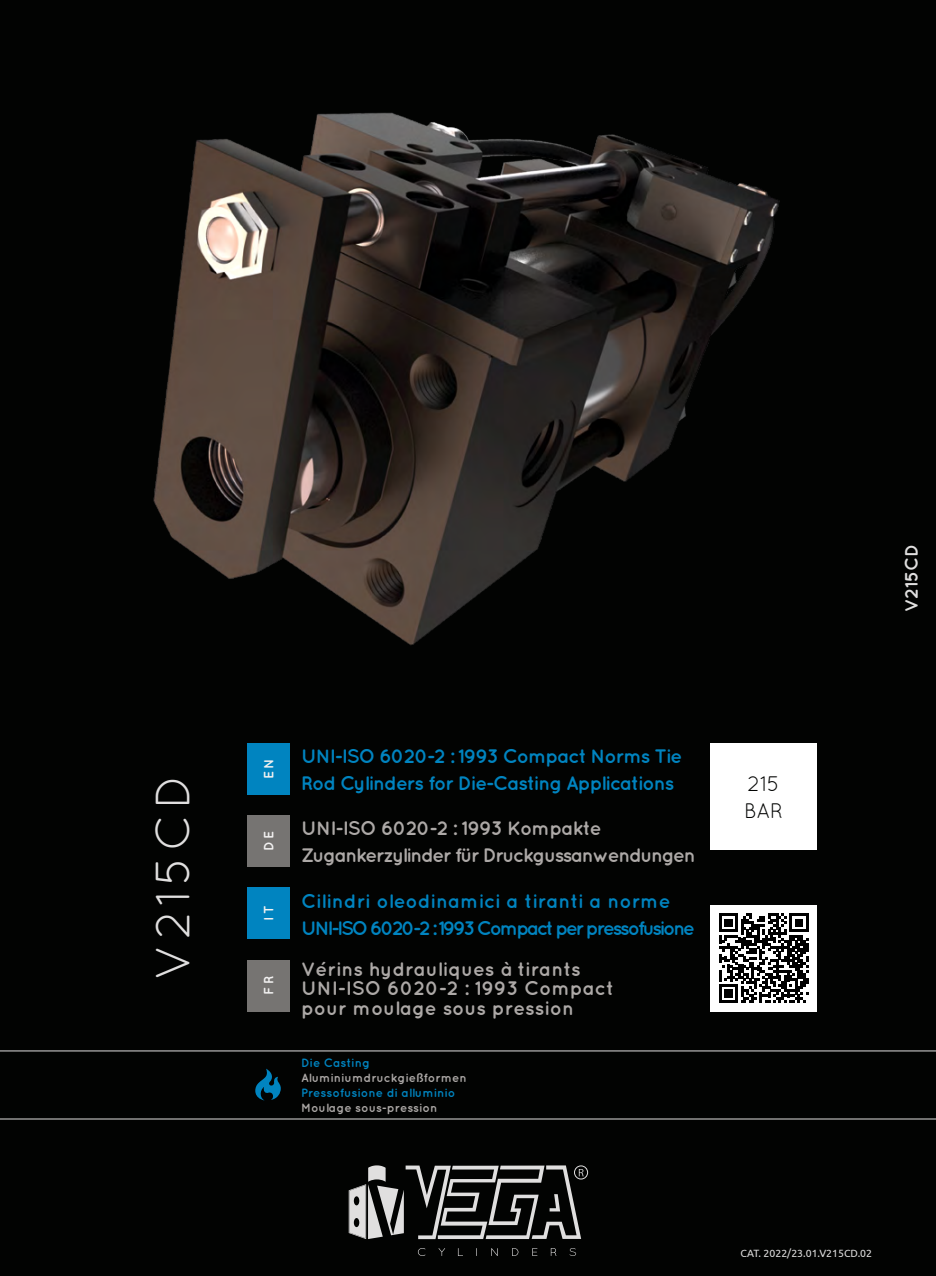
<style>
.page{position:relative;width:936px;height:1276px;background:#fff}
.page>*{position:absolute;margin:0;border:0;box-sizing:border-box;transform-origin:0 0}
.t1{font:48px "Quicksand";letter-spacing:.1em;color:#e0dfdf}
.t2{font:21px/27px "Quicksand";color:#020302}
.t3{font:700 19.5px/27px "Quicksand";letter-spacing:-.11em;color:#0084c0}
.t4{font:700 19.5px/19.5px "Quicksand";color:#ada9a7}
.t5{font:700 19.5px/27px "Quicksand";letter-spacing:-.05em;color:#0084c0}
.t6{font:700 19.5px/27px "Quicksand";letter-spacing:-.07em;color:#ada9a7}
.t7{font:700 18px "Quicksand";color:#e0dfdf}
.t8{font:700 13.5px "Quicksand";letter-spacing:.2em;color:#f2f1f1}
.t9{font:700 12px "Quicksand";color:#ada9a7}
.t10{font:700 12px "Quicksand";color:#0084c0}
.t11{font:10.5px "Ubuntu";color:#e0dfdf}
</style>
<div class="page">
<div style="left:0;top:0;width:935px;height:1276px;background:#020302"></div>
<img style="left:153px;top:112px;width:627px;height:533px">
<div style="left:710px;top:905px;width:106px;height:106px;background:#fff"></div>
<svg style="left:719px;top:913px;width:89px;height:89px"></svg>
<svg style="left:418px;top:1248px;width:7px;height:8px"></svg>
<svg style="left:438px;top:1248px;width:7px;height:8px"></svg>
<svg style="left:458px;top:1248px;width:5px;height:8px"></svg>
<svg style="left:491px;top:1248px;width:6px;height:8px"></svg>
<svg style="left:512px;top:1248px;width:6px;height:8px"></svg>
<svg style="left:532px;top:1248px;width:5px;height:8px"></svg>
<svg style="left:550px;top:1248px;width:6px;height:8px"></svg>
<svg style="left:569px;top:1248px;width:7px;height:8px"></svg>
<svg style="left:349px;top:1165px;width:239px;height:74px"></svg>
<div style="left:710px;top:743px;width:106px;height:106px;background:#fff"></div>
<div style="left:247px;top:743px;width:42px;height:51px;background:#0084c0"></div>
<div style="left:247px;top:815px;width:42px;height:51px;background:#767472"></div>
<div style="left:247px;top:960px;width:42px;height:51px;background:#767472"></div>
<div style="left:247px;top:888px;width:42px;height:51px;background:#0084c0"></div>
<svg style="left:255px;top:1068px;width:26px;height:32px"></svg>
<hr style="left:0;top:1118px;width:935px;height:1px;background:#e0dfdf">
<hr style="left:0;top:1050px;width:935px;height:1px;background:#e0dfdf">
<h1 class="t1" style="left:145px;top:979px;width:206px;rotate:-90deg">V215CD</h1>
<p class="t7" style="left:900px;top:612px;width:69px;rotate:-90deg">V215CD</p>
<p class="t8" style="left:260px;top:779px;width:23px;rotate:-90deg">EN</p>
<p class="t8" style="left:260px;top:851px;width:22px;rotate:-90deg">DE</p>
<p class="t8" style="left:260px;top:921px;width:17px;rotate:-90deg">IT</p>
<p class="t8" style="left:260px;top:995px;width:21px;rotate:-90deg">FR</p>
<p class="t5" style="left:301px;top:742px;width:383px">UNI-ISO 6020-2 : 1993 Compact Norms Tie<br>Rod Cylinders for Die-Casting Applications</p>
<p class="t6" style="left:301px;top:814px;width:396px">UNI-ISO 6020-2 : 1993 Kompakte<br>Zugankerzylinder für Druckgussanwendungen</p>
<p class="t3" style="left:301px;top:886px;width:395px">Cilindri oleodinamici a tiranti a norme<br>UNI-ISO 6020-2 : 1993 Compact per pressofusione</p>
<p class="t4" style="left:301px;top:958px;width:314px">Vérins hydrauliques à tirants<br>UNI-ISO 6020-2 : 1993 Compact pour moulage sous pression</p>
<p class="t10" style="left:301px;top:1056px;width:70px">Die Casting</p>
<p class="t9" style="left:301px;top:1071px;width:167px">Aluminiumdruckgießformen</p>
<p class="t10" style="left:301px;top:1086px;width:156px">Pressofusione di alluminio</p>
<p class="t9" style="left:301px;top:1101px;width:138px">Moulage sous-pression</p>
<p class="t2" style="left:744px;top:770px;width:41px">215<br>BAR</p>
<p class="t11" style="left:740px;top:1246px;width:133px">CAT. 2022/23.01.V215CD.02</p>
</div>
